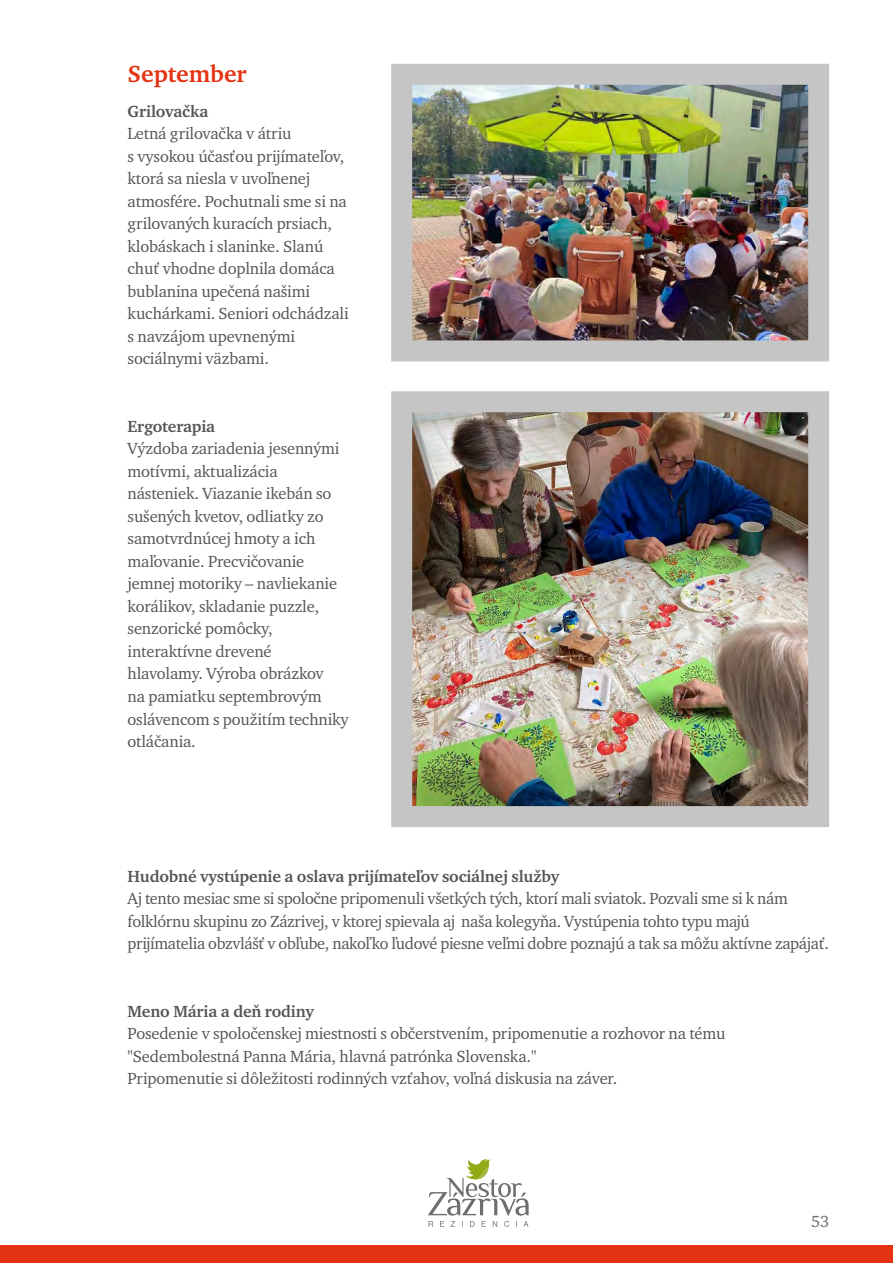
<style>
.page{position:relative;width:893px;height:1263px;background:#fff}
.page>*{position:absolute;margin:0;border:0;box-sizing:border-box;transform-origin:0 0}
.t1{font:700 24px "Charter ITC Pro";color:#e43312}
.t2{font:16.5px/22.5px "Charter ITC Pro";letter-spacing:-.01em;color:#565655}
.t3{font:700 16.5px "Charter ITC Pro";letter-spacing:-.01em;color:#565655}
.t4{font:16.5px "Charter ITC Pro";color:#6e6e6e}
</style>
<div class="page">
<div style="left:0;top:1246px;width:893px;height:17px;background:#e43312"></div>
<svg style="left:428px;top:1159px;width:101px;height:68px"></svg>
<img style="left:413px;top:413px;width:394px;height:392px">
<div style="left:391px;top:391px;width:438px;height:436px;border:21px solid #c5c5c5"></div>
<img style="left:413px;top:86px;width:394px;height:253px">
<div style="left:391px;top:64px;width:438px;height:297px;border:21px solid #c5c5c5"></div>
<h1 class="t1" style="left:128px;top:58px;width:121px">September</h1>
<p class="t3" style="left:128px;top:101px;width:82px">Grilovačka</p>
<p class="t2" style="left:128px;top:122px;width:223px">Letná grilovačka v átriu<br>s vysokou účasťou prijímateľov, ktorá sa niesla v uvoľnenej atmosfére. Pochutnali sme si na grilovaných kuracích prsiach, klobáskach i slaninke. Slanú chuť vhodne doplnila domáca bublanina upečená našimi kuchárkami. Seniori odchádzali s navzájom upevnenými sociálnymi väzbami.</p>
<p class="t3" style="left:128px;top:416px;width:89px">Ergoterapia</p>
<p class="t2" style="left:128px;top:437px;width:223px">Výzdoba zariadenia jesennými motívmi, aktualizácia násteniek. Viazanie ikebán so sušených kvetov, odliatky zo samotvrdnúcej hmoty a ich maľovanie. Precvičovanie jemnej motoriky – navliekanie korálikov, skladanie puzzle, senzorické pomôcky, interaktívne drevené hlavolamy. Výroba obrázkov<br>na pamiatku septembrovým oslávencom s použitím techniky otláčania.</p>
<p class="t3" style="left:128px;top:866px;width:433px">Hudobné vystúpenie a oslava prijímateľov sociálnej služby</p>
<p class="t2" style="left:128px;top:887px;width:703px">Aj tento mesiac sme si spoločne pripomenuli všetkých tých, ktorí mali sviatok. Pozvali sme si k nám folklórnu skupinu zo Zázrivej, v ktorej spievala aj naša kolegyňa. Vystúpenia tohto typu majú prijímatelia obzvlášť v obľube, nakoľko ľudové piesne veľmi dobre poznajú a tak sa môžu aktívne zapájať.</p>
<p class="t3" style="left:128px;top:1001px;width:188px">Meno Mária a deň rodiny</p>
<p class="t2" style="left:128px;top:1022px;width:600px">Posedenie v spoločenskej miestnosti s občerstvením, pripomenutie a rozhovor na tému "Sedembolestná Panna Mária, hlavná patrónka Slovenska."<br>Pripomenutie si dôležitosti rodinných vzťahov, voľná diskusia na záver.</p>
<p class="t4" style="left:811px;top:1211px;width:20px">53</p>
</div>
